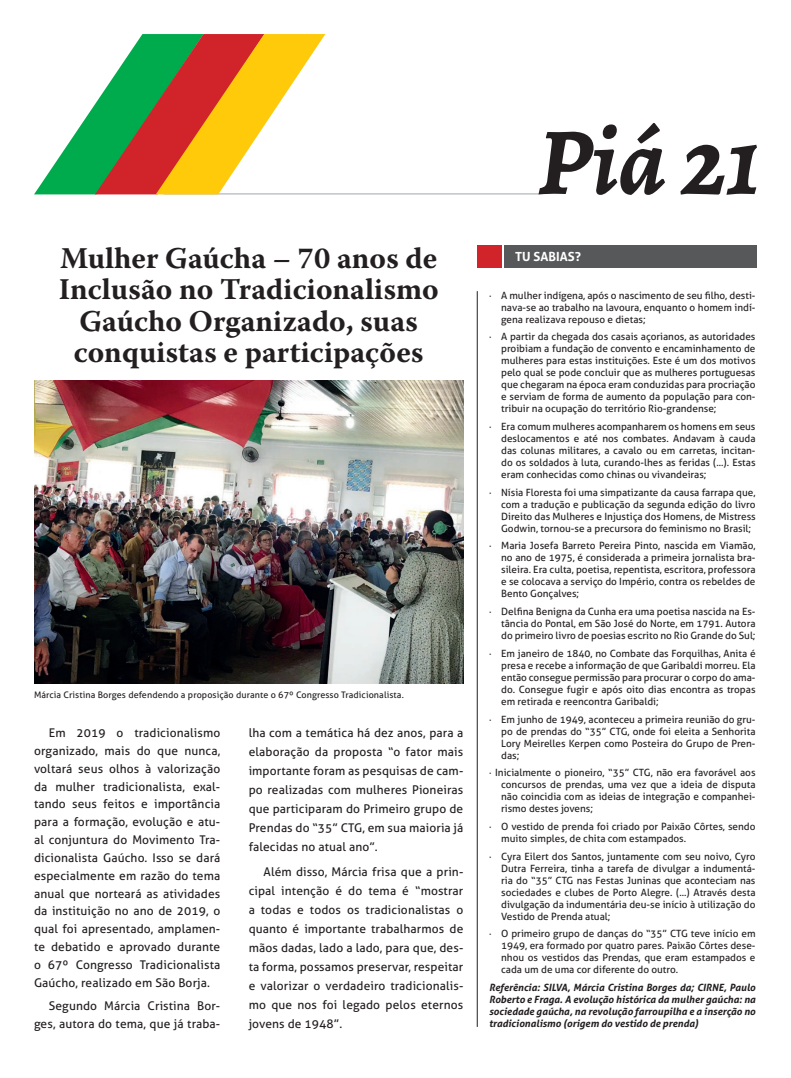
<style>
.page{position:relative;width:791px;height:1078px;background:#fff}
.page>*{position:absolute;margin:0;border:0;box-sizing:border-box;transform-origin:0 0}
.t1{font:700 30px/31.5px "Warnock Pro";color:#231f20;text-align:center}
.t2{font:700 12.6px "Aller";color:#fff}
.t3{font:12px/17.8px "Aller";letter-spacing:.01em;color:#231f20;text-align:justify}
.t4{font:10px/12px "Aller";color:#231f20;text-align:justify}
.t5{font:italic 700 10px/12px "Aller";color:#231f20;text-align:justify}
.t6{font:9px "Aller";letter-spacing:.01em;color:#231f20}
</style>
<div class="page">
<img style="left:34px;top:380px;width:429px;height:303px">
<hr style="left:163px;top:193px;width:376px;height:1px;background:#a8a9ad">
<svg style="left:34px;top:34px;width:291px;height:160px"></svg>
<svg style="left:538px;top:123px;width:219px;height:72px"></svg>
<hr style="left:477px;top:291px;width:1px;height:735px;background:#231f20">
<div style="left:477px;top:245px;width:24px;height:23px;background:#d1232a"></div>
<div style="left:504px;top:245px;width:253px;height:23px;background:#57585a"></div>
<p class="t1" style="left:59px;top:241px;width:381px">Mulher Gaúcha – 70 anos de<br>Inclusão no Tradicionalismo<br>Gaúcho Organizado, suas conquistas e participações</p>
<p class="t6" style="left:34px;top:689px;width:371px">Márcia Cristina Borges defendendo a proposição durante o 67º Congresso Tradicionalista.</p>
<p class="t3" style="left:34px;top:723px;width:188px;text-indent:15px">Em 2019 o tradicionalismo organizado, mais do que nunca, voltará seus olhos à valorização da mulher tradicionalista, exal&shy;tando seus feitos e importância para a formação, evolução e atu&shy;al conjuntura do Movimento Tra&shy;dicionalista Gaúcho. Isso se dará especialmente em razão do tema anual que norteará as atividades da instituição no ano de 2019, o qual foi apresentado, amplamen&shy;te debatido e aprovado durante o 67º Congresso Tradicionalista Gaúcho, realizado em São Borja.</p>
<p class="t3" style="left:34px;top:996px;width:188px;text-align:right">Segundo Márcia Cristina Bor&shy;ges, autora do tema, que já traba-</p>
<p class="t3" style="left:249px;top:723px;width:216px;line-height:19px">lha com a temática há dez anos, para a elaboração da proposta “o fator mais importante foram as pesquisas de cam&shy;po realizadas com mulheres Pioneiras que participaram do Primeiro grupo de Prendas do “35” CTG, em sua maioria já falecidas no atual ano”.</p>
<p class="t3" style="left:249px;top:861px;width:216px;line-height:19px;text-indent:15px">Além disso, Márcia frisa que a prin&shy;cipal intenção é do tema é “mostrar a todas e todos os tradicionalistas o quanto é importante trabalharmos de mãos dadas, lado a lado, para que, des&shy;ta forma, possamos preservar, respeitar e valorizar o verdadeiro tradicionalis&shy;mo que nos foi legado pelos eternos jovens de 1948”.</p>
<p class="t2" style="left:515px;top:249px;width:67px">TU SABIAS?</p>
<p class="t4" style="left:501px;top:289px;width:256px;text-indent:-12px">· A mulher indígena, após o nascimento de seu filho, desti&shy;nava-se ao trabalho na lavoura, enquanto o homem indí&shy;gena realizava repouso e dietas;</p>
<p class="t4" style="left:501px;top:330px;width:256px;text-indent:-12px">· A partir da chegada dos casais açorianos, as autoridades proibiam a fundação de convento e encaminhamento de mulheres para estas instituições. Este é um dos motivos pelo qual se pode concluir que as mulheres portuguesas que chegaram na época eram conduzidas para procriação e serviam de forma de aumento da população para con&shy;tribuir na ocupação do território Rio-grandense;</p>
<p class="t4" style="left:501px;top:420px;width:256px;text-indent:-12px">· Era comum mulheres acompanharem os homens em seus deslocamentos e até nos combates. Andavam à cauda das colunas militares, a cavalo ou em carretas, incitan&shy;do os soldados à luta, curando-lhes as feridas (...). Estas eram conhecidas como chinas ou vivandeiras;</p>
<p class="t4" style="left:501px;top:486px;width:256px;text-indent:-12px">· Nísia Floresta foi uma simpatizante da causa farrapa que, com a tradução e publicação da segunda edição do livro Direito das Mulheres e Injustiça dos Homens, de Mistress Godwin, tornou-se a precursora do feminismo no Brasil;</p>
<p class="t4" style="left:501px;top:539px;width:256px;text-indent:-12px">· Maria Josefa Barreto Pereira Pinto, nascida em Viamão, no ano de 1975, é considerada a primeira jornalista bra&shy;sileira. Era culta, poetisa, repentista, escritora, professora e se colocava a serviço do Império, contra os rebeldes de Bento Gonçalves;</p>
<p class="t4" style="left:501px;top:605px;width:256px;text-indent:-12px">· Delfina Benigna da Cunha era uma poetisa nascida na Es&shy;tância do Pontal, em São José do Norte, em 1791. Autora do primeiro livro de poesias escrito no Rio Grande do Sul;</p>
<p class="t4" style="left:501px;top:647px;width:256px;text-indent:-12px">· Em janeiro de 1840, no Combate das Forquilhas, Anita é presa e recebe a informação de que Garibaldi morreu. Ela então consegue permissão para procurar o corpo do ama&shy;do. Consegue fugir e após oito dias encontra as tropas em retirada e reencontra Garibaldi;</p>
<p class="t4" style="left:501px;top:712px;width:256px;text-indent:-12px">· Em junho de 1949, aconteceu a primeira reunião do gru&shy;po de prendas do “35” CTG, onde foi eleita a Senhorita Lory Meirelles Kerpen como Posteira do Grupo de Pren&shy;das;</p>
<p class="t4" style="left:501px;top:766px;width:256px;text-indent:-12px">· Inicialmente o pioneiro, “35” CTG, não era favorável aos concursos de prendas, uma vez que a ideia de disputa não coincidia com as ideias de integração e companhei&shy;rismo destes jovens;</p>
<p class="t4" style="left:501px;top:820px;width:256px;text-indent:-12px">· O vestido de prenda foi criado por Paixão Côrtes, sendo muito simples, de chita com estampados.</p>
<p class="t4" style="left:501px;top:849px;width:256px;text-indent:-12px">· Cyra Eilert dos Santos, juntamente com seu noivo, Cyro Dutra Ferreira, tinha a tarefa de divulgar a indumentá&shy;ria do “35” CTG nas Festas Juninas que aconteciam nas sociedades e clubes de Porto Alegre. (...) Através desta divulgação da indumentária deu-se início à utilização do Vestido de Prenda atual;</p>
<p class="t4" style="left:501px;top:927px;width:256px;text-indent:-12px">· O primeiro grupo de danças do “35” CTG teve início em 1949, era formado por quatro pares. Paixão Côrtes dese&shy;nhou os vestidos das Prendas, que eram estampados e cada um de uma cor diferente do outro.</p>
<p class="t5" style="left:489px;top:981px;width:268px">Referência: SILVA, Márcia Cristina Borges da; CIRNE, Paulo Roberto e Fraga. A evolução histórica da mulher gaúcha: na sociedade gaúcha, na revolução farroupilha e a inserção no tradicionalismo (origem do vestido de prenda)</p>
</div>
